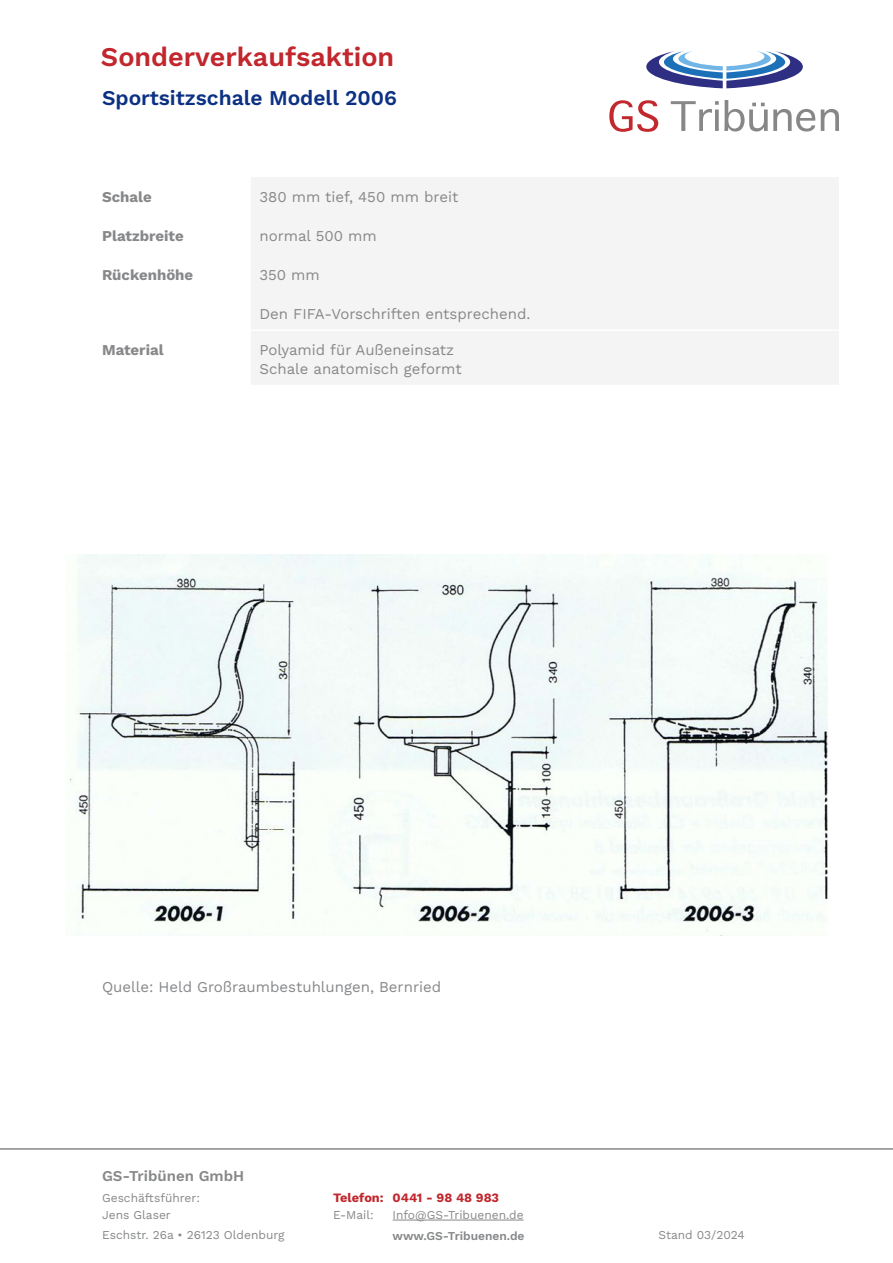
<style>
.page{position:relative;width:893px;height:1263px;background:#fff}
.page>*{position:absolute;margin:0;border:0;box-sizing:border-box;transform-origin:0 0}
.t1{font:600 27px "Work Sans";color:#c1272d}
.t2{font:600 21px "Work Sans";color:#0c3183}
.t3{font:15px/19.5px "Work Sans";color:#87888a}
.t4{font:700 15px "Work Sans";color:#87888a}
.t5{font:600 15px "Work Sans";color:#87888a}
.t6{font:700 12.75px "Work Sans";color:#c1272d}
.t7{font:12px/16.5px "Work Sans";color:#87888a}
.t8{font:600 12px "Work Sans";color:#87888a}
</style>
<div class="page">
<hr style="left:0;top:1148px;width:893px;height:2px;background:#87888a">
<svg style="left:646px;top:51px;width:157px;height:37px"></svg>
<svg style="left:609px;top:100px;width:49px;height:32px"></svg>
<svg style="left:671px;top:100px;width:144px;height:32px"></svg>
<svg style="left:821px;top:109px;width:18px;height:22px"></svg>
<hr style="left:393px;top:1220px;width:131px;height:1px;background:#87888a">
<div style="left:251px;top:178px;width:588px;height:206px;background:#f5f4f4"></div>
<hr style="left:251px;top:329px;width:588px;height:2px;background:#fff">
<img style="left:69px;top:554px;width:759px;height:380px">
<h1 class="t1" style="left:101px;top:36px;width:295px">Sonderverkaufsaktion</h1>
<h2 class="t2" style="left:102px;top:82px;width:296px">Sportsitzschale Modell 2006</h2>
<p class="t4" style="left:102px;top:185px;width:51px">Schale</p>
<p class="t4" style="left:102px;top:224px;width:83px">Platzbreite</p>
<p class="t4" style="left:102px;top:263px;width:93px">Rückenhöhe</p>
<p class="t3" style="left:259px;top:186px;width:201px">380 mm tief, 450 mm breit</p>
<p class="t3" style="left:259px;top:225px;width:119px">normal 500 mm</p>
<p class="t3" style="left:259px;top:264px;width:62px">350 mm</p>
<p class="t3" style="left:259px;top:303px;width:272px">Den FIFA-Vorschriften entsprechend.</p>
<p class="t4" style="left:102px;top:338px;width:63px">Material</p>
<p class="t3" style="left:259px;top:339px;width:204px">Polyamid für Außeneinsatz<br>Schale anatomisch geformt</p>
<p class="t3" style="left:102px;top:976px;width:341px">Quelle: Held Großraumbestuhlungen, Bernried</p>
<p class="t5" style="left:102px;top:1165px;width:144px">GS-Tribünen GmbH</p>
<p class="t7" style="left:102px;top:1189px;width:99px">Geschäftsführer:<br>Jens Glaser</p>
<p class="t7" style="left:102px;top:1227px;width:184px">Eschstr. 26a • 26123 Oldenburg</p>
<p class="t6" style="left:333px;top:1188px;width:168px">Telefon: 0441 - 98 48 983</p>
<p class="t7" style="left:333px;top:1206px;width:42px">E-Mail:</p>
<p class="t7" style="left:393px;top:1206px;width:133px">Info@GS-Tribuenen.de</p>
<p class="t8" style="left:393px;top:1226px;width:133px">www.GS-Tribuenen.de</p>
<p class="t7" style="left:658px;top:1226px;width:88px">Stand 03/2024</p>
</div>
